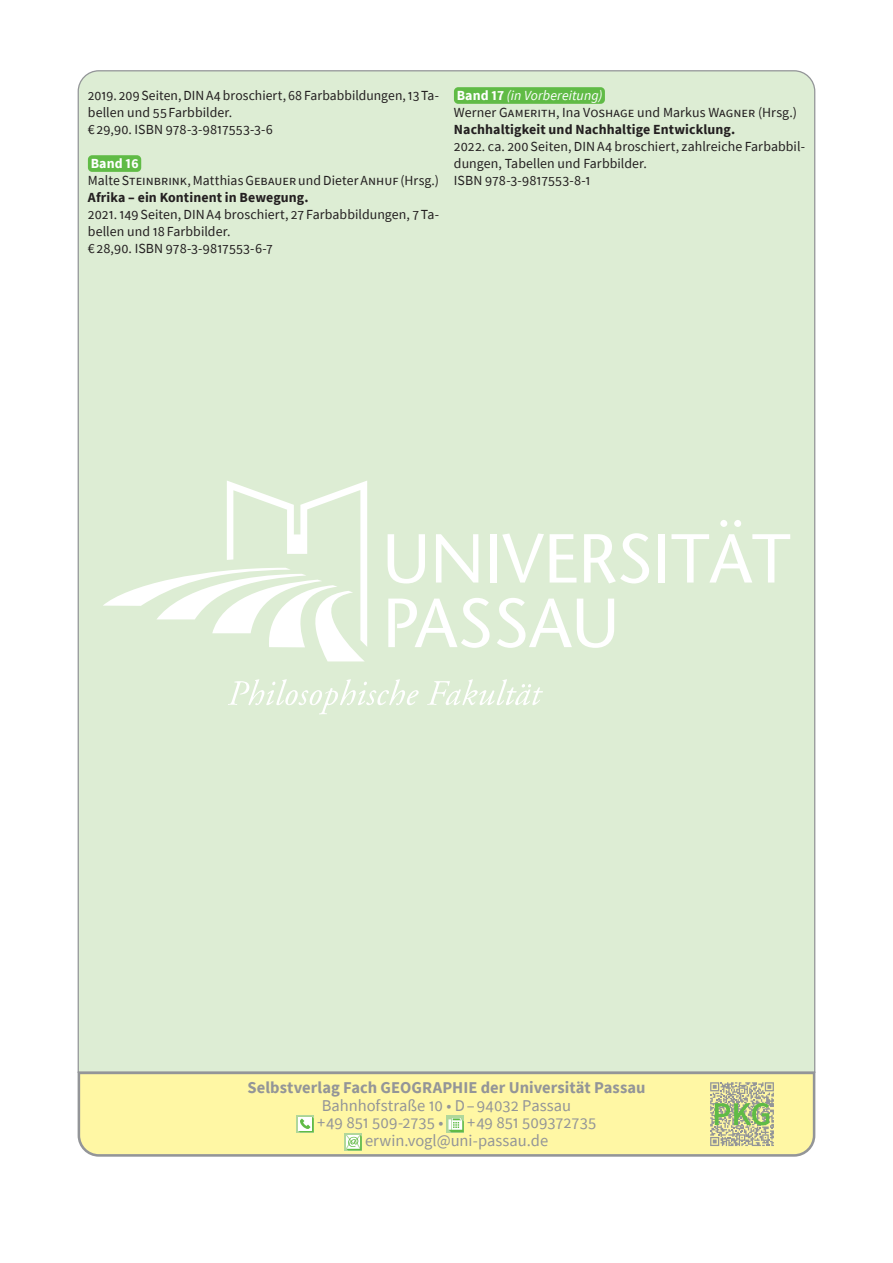
<style>
.page{position:relative;width:893px;height:1263px;background:#fff}
.page>*{position:absolute;margin:0;border:0;box-sizing:border-box;transform-origin:0 0}
.t1{font:16.5px/17.7px "Source Sans Pro";color:#939598}
.t2{font:700 16.5px "Source Sans Pro";letter-spacing:.005em;color:#939598}
.t3{font:13.8px/17px "Source Sans Pro";letter-spacing:.005em;color:#231f20}
.t4{font:700 13.8px "Source Sans Pro";letter-spacing:.01em;color:#231f20}
.t5{font:700 13.8px "Source Sans Pro";letter-spacing:.01em;color:#fff}
.s1{font-weight:700;color:#fff}
.s2{font-style:italic;color:#fff}
</style>
<div class="page">
<div style="left:77px;top:70px;width:739px;height:1000px;background:#ddedd4"></div>
<svg style="left:228px;top:679px;width:191px;height:35px;background:#e2efda"></svg>
<svg style="left:427px;top:679px;width:116px;height:26px"></svg>
<svg style="left:388px;top:598px;width:102px;height:50px"></svg>
<svg style="left:497px;top:598px;width:117px;height:50px"></svg>
<svg style="left:388px;top:534px;width:37px;height:49px"></svg>
<svg style="left:436px;top:534px;width:42px;height:48px"></svg>
<div style="left:490px;top:534px;width:7px;height:48px;background:#fff"></div>
<svg style="left:502px;top:533px;width:42px;height:49px"></svg>
<svg style="left:550px;top:534px;width:26px;height:48px"></svg>
<svg style="left:584px;top:533px;width:65px;height:50px"></svg>
<div style="left:659px;top:534px;width:6px;height:48px;background:#fff"></div>
<svg style="left:671px;top:520px;width:119px;height:62px"></svg>
<svg style="left:103px;top:480px;width:264px;height:181px"></svg>
<svg style="left:77px;top:1070px;width:739px;height:87px;background:#f6efa4"></svg>
<div style="left:88px;top:155px;width:53px;height:17px;background:#60bb46;border-radius:4px"></div>
<div style="left:454px;top:87px;width:151px;height:17px;background:#60bb46;border-radius:4px"></div>
<div style="left:297px;top:1115px;width:17px;height:17px;background:#a9d494"></div>
<svg style="left:298px;top:1117px;width:16px;height:15px"></svg>
<div style="left:447px;top:1115px;width:17px;height:17px;background:#b0d79b"></div>
<svg style="left:448px;top:1118px;width:16px;height:14px"></svg>
<div style="left:345px;top:1133px;width:17px;height:17px;background:#b0d79b"></div>
<svg style="left:346px;top:1135px;width:16px;height:15px"></svg>
<svg style="left:710px;top:1082px;width:64px;height:64px;background:#b6c091"></svg>
<p class="t3" style="left:88px;top:87px;width:353px">2019. 209Seiten, DINA4 broschiert, 68Farbabbildungen, 13Ta&shy;bellen und 55 Farbbilder.<br>€ 29,90. ISBN 978-3-9817553-3-6</p>
<p class="t5" style="left:91px;top:154px;width:50px">Band 16</p>
<p class="t3" style="left:88px;top:172px;width:353px">Malte Steinbrink, Matthias Gebauer und Dieter Anhuf (Hrsg.)</p>
<p class="t4" style="left:88px;top:188px;width:222px">Afrika – ein Kontinent in Bewegung.</p>
<p class="t3" style="left:88px;top:206px;width:353px">2021. 149Seiten, DINA4 broschiert, 27 Farbabbildungen, 7Ta&shy;bellen und 18Farbbilder.<br>€ 28,90. ISBN 978-3-9817553-6-7</p>
<p class="t3" style="left:454px;top:87px;width:344px"><span class="s1">Band 17</span> <span class="s2">(in Vorbereitung)<br></span>Werner Gamerith, Ina Voshage und Markus Wagner (Hrsg.)</p>
<p class="t4" style="left:454px;top:120px;width:283px">Nachhaltigkeit und Nachhaltige Entwicklung.</p>
<p class="t3" style="left:454px;top:138px;width:353px">2022. ca. 200Seiten, DINA4 broschiert, zahlreiche Farbabbil&shy;dungen, Tabellen und Farbbilder.<br>ISBN 978-3-9817553-8-1</p>
<p class="t2" style="left:247px;top:1076px;width:399px">Selbstverlag Fach GEOGRAPHIE der Universität Passau</p>
<p class="t1" style="left:317px;top:1096px;width:256px">Bahnhofstraße 10 • D – 94032 Passau +49 851 509-2735 •</p>
<p class="t1" style="left:365px;top:1114px;width:233px;text-indent:102px">+49 851 509372735 erwin.vogl@uni-passau.de</p>
</div>
